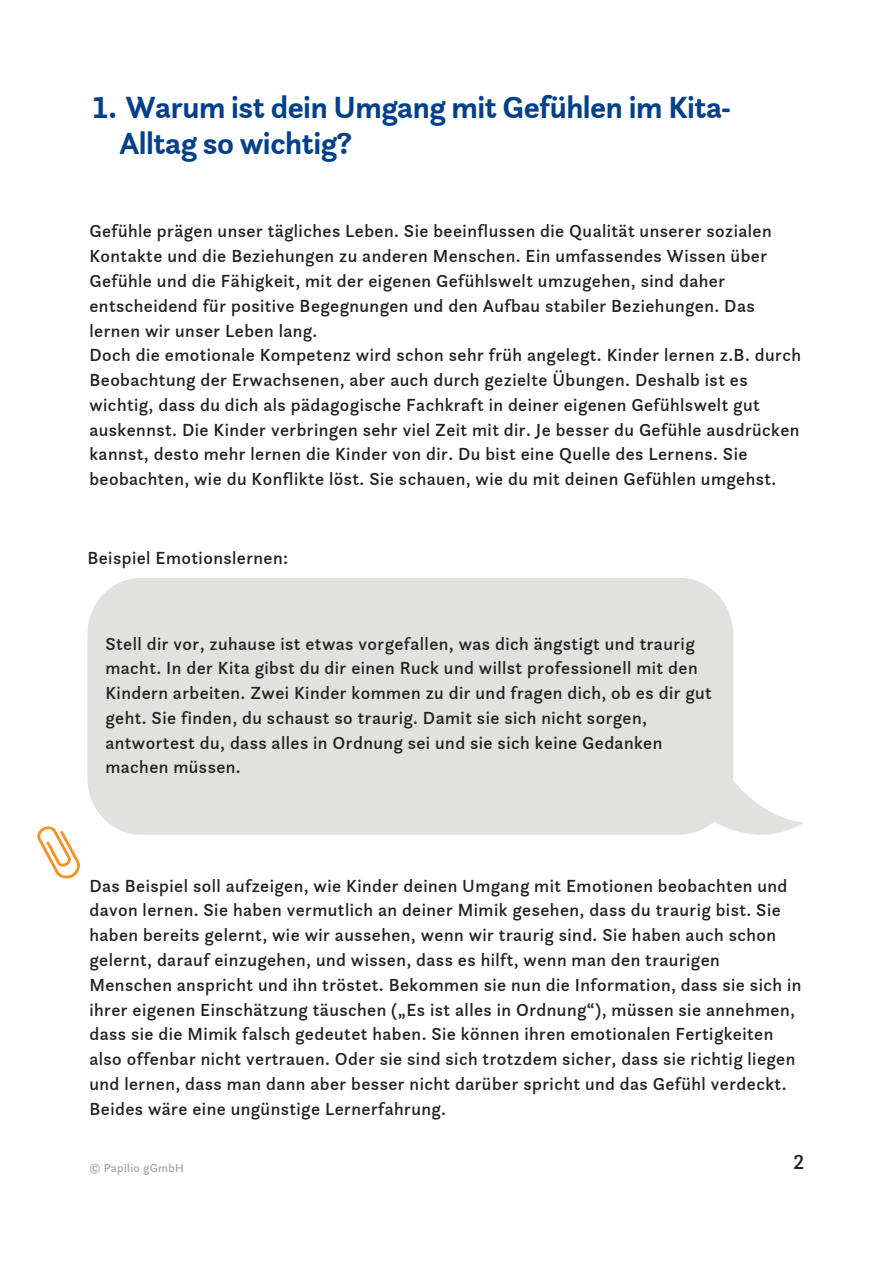
<style>
.page{position:relative;width:894px;height:1264px;background:#fff}
.page>*{position:absolute;margin:0;border:0;box-sizing:border-box;transform-origin:0 0}
.t1{font:700 31.5px/36px "Questa Sans";letter-spacing:-.04em;color:#024089}
.t2{font:500 21px "Questa Sans";color:#222}
.t3{font:500 18px/24.8px "Questa Sans";color:#222}
.t4{font:500 12px "Questa Sans";color:#a6a6a6}
</style>
<div class="page">
<svg style="left:87px;top:578px;width:717px;height:257px;background:#e4e4e3"></svg>
<svg style="left:37px;top:822px;width:52px;height:57px"></svg>
<h1 class="t1" style="left:120px;top:89px;width:612px;text-indent:-28px">1. Warum ist dein Umgang mit Gefühlen im Kita-<br>Alltag so wichtig?</h1>
<p class="t3" style="left:89px;top:219px;width:713px">Gefühle prägen unser tägliches Leben. Sie beeinflussen die Qualität unserer sozialen Kontakte und die Beziehungen zu anderen Menschen. Ein umfassendes Wissen über Gefühle und die Fähigkeit, mit der eigenen Gefühlswelt umzugehen, sind daher entscheidend für positive Begegnungen und den Aufbau stabiler Beziehungen. Das lernen wir unser Leben lang.<br>Doch die emotionale Kompetenz wird schon sehr früh angelegt. Kinder lernen z.B. durch Beobachtung der Erwachsenen, aber auch durch gezielte Übungen. Deshalb ist es wichtig, dass du dich als pädagogische Fachkraft in deiner eigenen Gefühlswelt gut auskennst. Die Kinder verbringen sehr viel Zeit mit dir. Je besser du Gefühle ausdrücken kannst, desto mehr lernen die Kinder von dir. Du bist eine Quelle des Lernens. Sie beobachten, wie du Konflikte löst. Sie schauen, wie du mit deinen Gefühlen umgehst.</p>
<p class="t3" style="left:87px;top:545px;width:203px">Beispiel Emotionslernen:</p>
<p class="t3" style="left:105px;top:631px;width:608px">Stell dir vor, zuhause ist etwas vorgefallen, was dich ängstigt und traurig macht. In der Kita gibst du dir einen Ruck und willst professionell mit den Kindern arbeiten. Zwei Kinder kommen zu dir und fragen dich, ob es dir gut geht. Sie finden, du schaust so traurig. Damit sie sich nicht sorgen, antwortest du, dass alles in Ordnung sei und sie sich keine Gedanken machen müssen.</p>
<p class="t3" style="left:89px;top:873px;width:713px">Das Beispiel soll aufzeigen, wie Kinder deinen Umgang mit Emotionen beobachten und davon lernen. Sie haben vermutlich an deiner Mimik gesehen, dass du traurig bist. Sie haben bereits gelernt, wie wir aussehen, wenn wir traurig sind. Sie haben auch schon gelernt, darauf einzugehen, und wissen, dass es hilft, wenn man den traurigen Menschen anspricht und ihn tröstet. Bekommen sie nun die Information, dass sie sich in ihrer eigenen Einschätzung täuschen („Es ist alles in Ordnung“), müssen sie annehmen, dass sie die Mimik falsch gedeutet haben. Sie können ihren emotionalen Fertigkeiten also offenbar nicht vertrauen. Oder sie sind sich trotzdem sicher, dass sie richtig liegen und lernen, dass man dann aber besser nicht darüber spricht und das Gefühl verdeckt.<br>Beides wäre eine ungünstige Lernerfahrung.</p>
<p class="t4" style="left:89px;top:1159px;width:96px">© Papilio gGmbH</p>
<p class="t2" style="left:792px;top:1148px;width:13px">2</p>
</div>
